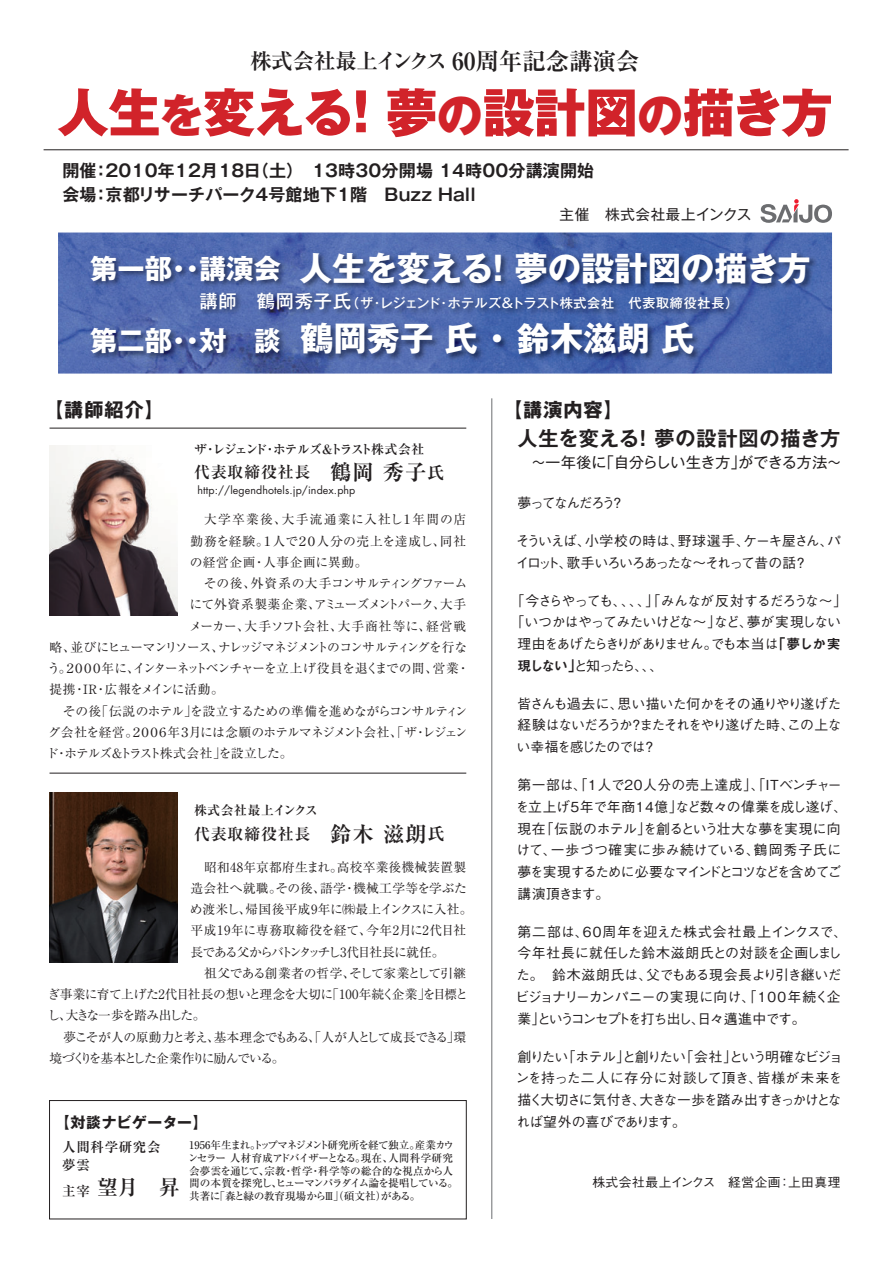
<style>
.page{position:relative;width:893px;height:1263px;background:#fff}
.page>*{position:absolute;margin:0;border:0;box-sizing:border-box;transform-origin:0 0}
.t1{font:52.05px "Gothic MB101 Pro Heavy 90 pv RKSJ H";letter-spacing:-.03em;color:#d1232a}
.t2{font:33.3px "Gothic MB101 Pro Bold 90 pv RKSJ H";color:#fff}
.t3{font:21.45px "Ryumin Pro Bold 90 pv RKSJ H";letter-spacing:-.01em;color:#231f20}
.t4{font:20.7px "Ryumin Pro Bold 90 pv RKSJ H";color:#231f20}
.t5{font:20.25px "Gothic MB101 Pro De Bold 90 pv RKSJ H";letter-spacing:.04em;color:#231f20}
.t6{font:19.2px "Gothic MB101 Pro Bold 90 pv RKSJ H";letter-spacing:.05em;color:#231f20}
.t7{font:16.95px/23.4px "Gothic MB101 Pro De Bold 90 pv RKSJ H";letter-spacing:.01em;color:#231f20}
.t8{font:15.9px "Ryumin Pro Bold 90 pv RKSJ H";letter-spacing:.05em;color:#231f20}
.t9{font:14.85px "Gothic MB101 Pro Regular 90 pv RKSJ H";letter-spacing:-.005em;color:#231f20}
.t10{font:14.85px "Gothic MB101 Pro Bold 90 pv RKSJ H";letter-spacing:.035em;color:#231f20}
.t11{font:14.55px "Gothic MB101 Pro Regular 90 pv RKSJ H";letter-spacing:.045em;color:#231f20}
.t12{font:13.8px/21.8px "Gothic BBB Pro Medium 90 pv RKSJ H";letter-spacing:-.025em;color:#231f20}
.t13{font:13.8px/21.8px "Gothic BBB Pro Medium 90 pv RKSJ H";letter-spacing:-.055em;color:#231f20;text-align:justify}
.t14{font:13.8px/21.8px "Gothic BBB Pro Medium 90 pv RKSJ H";letter-spacing:-.085em;color:#231f20}
.t15{font:13.8px "Gothic BBB Pro Medium 90 pv RKSJ H";letter-spacing:-.1em;color:#231f20}
.t16{font:13.8px "Gothic BBB Pro Medium 90 pv RKSJ H";letter-spacing:-.12em;color:#231f20}
.t17{font:13.5px/18.6px "Ryumin Pro Bold 90 pv RKSJ H";letter-spacing:.05em;color:#231f20}
.t18{font:13.2px "Gothic MB101 Pro Medium 90 pv RKSJ H";letter-spacing:.03em;color:#fff}
.t19{font:12.75px/21.3px "Ryumin Pro Regular 90 pv RKSJ H";letter-spacing:-.045em;color:#231f20;text-align:justify}
.t20{font:12.75px/21.3px "Ryumin Pro Regular 90 pv RKSJ H";letter-spacing:.005em;color:#231f20}
.t21{font:12.75px/21.3px "Ryumin Pro Regular 90 pv RKSJ H";letter-spacing:-.08em;color:#231f20}
.t22{font:12.75px "Ryumin Pro Regular 90 pv RKSJ H";letter-spacing:-.095em;color:#231f20}
.t23{font:12.75px "Ryumin Pro Regular 90 pv RKSJ H";letter-spacing:-.09em;color:#231f20}
.t24{font:12.75px "Ryumin Pro Regular 90 pv RKSJ H";letter-spacing:-.1em;color:#231f20}
.t25{font:12.75px "Ryumin Pro Regular 90 pv RKSJ H";letter-spacing:-.065em;color:#231f20}
.t26{font:12.75px "Ryumin Pro Regular 90 pv RKSJ H";letter-spacing:.045em;color:#231f20}
.t27{font:12.75px "Ryumin Pro Regular 90 pv RKSJ H";letter-spacing:-.085em;color:#231f20}
.t28{font:12.75px "Ryumin Pro Bold 90 pv RKSJ H";letter-spacing:-.115em;color:#231f20}
.t29{font:12.75px "Gothic BBB Pro Medium 90 pv RKSJ H";letter-spacing:.04em;color:#231f20}
.t30{font:12.75px "Ryumin Pro Bold 90 pv RKSJ H";letter-spacing:.05em;color:#231f20}
.t31{font:10.65px/12.8px "Ryumin Pro Medium 90 pv RKSJ H";letter-spacing:-.065em;color:#231f20}
.t32{font:10.65px "Futura Std";letter-spacing:.01em;color:#231f20}
.s1{font-size:23.7px}
.s2{font-size:46.05px}
.s3{font-size:27.3px}
.s4{font-size:18.15px}
.s5{font-size:21.3px}
.s6{font-size:16.95px}
.s7{font-size:13.5px}
.s8{font-family:"Midashi Go Pro MB31 90 pv RKSJ H"}
</style>
<div class="page">
<img style="left:58px;top:233px;width:774px;height:141px">
<hr style="left:491px;top:398px;width:1px;height:821px;background:#6c6d70">
<hr style="left:50px;top:428px;width:416px;height:1px;background:#231f20">
<hr style="left:50px;top:773px;width:416px;height:1px;background:#231f20">
<div style="left:49px;top:1100px;width:418px;height:119px;border:1px solid #231f20"></div>
<img style="left:50px;top:445px;width:127px;height:170px">
<img style="left:50px;top:792px;width:127px;height:170px">
<img style="left:87px;top:249px;width:733px;height:119px">
<svg style="left:760px;top:199px;width:72px;height:24px"></svg>
<hr style="left:44px;top:149px;width:804px;height:1px;background:#231f20">
<h3 class="t3" style="left:250px;top:53px;width:391px">株式会社最上インクス <span class="s1">60周年記念講演会</span></h3>
<h1 class="t1" style="left:57px;top:93px;width:777px">人生<span class="s2">を</span>変える！夢<span class="s2">の</span>設計図<span class="s2">の</span>描き方</h1>
<p class="t7" style="left:62px;top:162px;width:533px">開催：2010年12月18日（土）　13時30分開場 14時00分講演開始会場：京都リサーチパーク4号館地下1階　Buzz Hall</p>
<p class="t11" style="left:560px;top:209px;width:193px">主催　株式会社最上インクス</p>
<h2 class="t2" style="left:90px;top:256px;width:722px"><span class="s3">第一部・・講演会</span> 人生を変える！ 夢の設計図の描き方</h2>
<p class="t18" style="left:199px;top:298px;width:540px"><span class="s4">講師　鶴岡秀子氏</span>（ザ･レジェンド･ホテルズ&amp;トラスト株式会社　代表取締役社長）</p>
<h2 class="t2" style="left:90px;top:326px;width:606px"><span class="s3">第二部・・対　談</span> 鶴岡秀子 氏 ・ 鈴木滋朗 氏</h2>
<h3 class="t6" style="left:44px;top:403px;width:121px">【講師紹介】</h3>
<p class="t28" style="left:194px;top:444px;width:232px">ザ･レジェンド･ホテルズ&amp;トラスト株式会社</p>
<p class="t8" style="left:194px;top:466px;width:252px">代表取締役社長 <span class="s5">鶴岡 秀子</span><span class="s6">氏</span></p>
<p class="t32" style="left:197px;top:485px;width:159px">http://legendhotels.jp/index.php</p>
<p class="t19" style="left:190px;top:511px;width:278px;text-indent:14px">大学卒業後、大手流通業に入社し１年間の店勤務を経験。１人で２０人分の売上を達成し、同社の経営企画・人事企画に異動。</p>
<p class="t19" style="left:204px;top:574px;width:265px">その後、外資系の大手コンサルティングファーム</p>
<p class="t25" style="left:190px;top:600px;width:278px">にて外資系製薬企業、アミューズメントパーク、大手</p>
<p class="t26" style="left:189px;top:621px;width:279px">メーカー、大手ソフト会社、大手商社等に、経営戦</p>
<p class="t22" style="left:50px;top:642px;width:419px">略、並びにヒューマンリソース、ナレッジマネジメントのコンサルティングを行な</p>
<p class="t23" style="left:48px;top:664px;width:423px">う。２０００年に、インターネットベンチャーを立上げ役員を退くまでの間、営業・</p>
<p class="t22" style="left:50px;top:685px;width:176px">提携・ＩＲ・広報をメインに活動。</p>
<p class="t19" style="left:63px;top:702px;width:406px">その後「伝説のホテル」を設立するための準備を進めながらコンサルティン</p>
<p class="t24" style="left:48px;top:727px;width:421px">グ会社を経営。２００６年３月には念願のホテルマネジメント会社、「ザ・レジェン</p>
<p class="t27" style="left:46px;top:749px;width:248px">ド・ホテルズ＆トラスト株式会社」を設立した。</p>
<p class="t30" style="left:194px;top:805px;width:125px">株式会社最上インクス</p>
<p class="t8" style="left:194px;top:828px;width:252px">代表取締役社長 <span class="s5">鈴木 滋朗</span><span class="s6">氏</span></p>
<p class="t20" style="left:190px;top:858px;width:284px;text-indent:14px">昭和48年京都府生まれ。高校卒業後機械装置製造会社へ就職。その後、語学・機械工学等を学ぶため渡米し、帰国後平成9年に㈱最上インクスに入社。平成19年に専務取締役を経て、今年2月に2代目社長である父からバトンタッチし3代目社長に就任。</p>
<p class="t19" style="left:47px;top:964px;width:422px;text-align:left;text-indent:157px">祖父である創業者の哲学、そして家業として引継ぎ事業に育て上げた2代目社長の想いと理念を大切に「100年続く企業」を目標とし、大きな一歩を踏み出した。</p>
<p class="t21" style="left:50px;top:1028px;width:418px;text-indent:14px">夢こそが人の原動力と考え、基本理念でもある、「人が人として成長できる」環境づくりを基本とした企業作りに励んでいる。</p>
<p class="t10" style="left:55px;top:1117px;width:154px">【対談ナビゲーター】</p>
<p class="t17" style="left:62px;top:1139px;width:100px">人間科学研究会夢雲</p>
<h3 class="t4" style="left:62px;top:1180px;width:119px"><span class="s7">主宰</span>望月　昇</h3>
<p class="t31" style="left:188px;top:1140px;width:272px">1956年生まれ。トップマネジメント研究所を経て独立。産業カウンセラー 人材育成アドバイザーとなる。現在、人間科学研究会夢雲を通じて、宗教・哲学・科学等の総合的な視点から人間の本質を探究し、ヒューマンパラダイム論を提唱している。共著に「森と緑の教育現場からⅢ」（碩文社）がある。</p>
<h3 class="t6" style="left:503px;top:403px;width:121px">【講演内容】</h3>
<h3 class="t5" style="left:517px;top:431px;width:324px">人生を変える！ 夢の設計図の描き方</h3>
<p class="t9" style="left:531px;top:457px;width:312px">～一年後に「自分らしい生き方」ができる方法～</p>
<p class="t16" style="left:517px;top:498px;width:109px">夢ってなんだろう？</p>
<p class="t14" style="left:516px;top:532px;width:326px">そういえば、小学校の時は、野球選手、ケーキ屋さん、パイロット、歌手いろいろあったな～それって昔の話？</p>
<p class="t13" style="left:510px;top:591px;width:338px">「今さらやっても、、、、」「みんなが反対するだろうな～」</p>
<p class="t13" style="left:510px;top:613px;width:332px">「いつかはやってみたいけどな～」など、夢が実現しない</p>
<p class="t15" style="left:517px;top:639px;width:325px">理由をあげたらきりがありません。でも本当は<span class="s8">「夢しか実</span></p>
<p class="t13" style="left:517px;top:657px;width:147px"><span class="s8">現しない」</span>と知ったら、、、</p>
<p class="t13" style="left:516px;top:694px;width:327px">皆さんも過去に、思い描いた何かをその通りやり遂げた経験はないだろうか？またそれをやり遂げた時、この上ない幸福を感じたのでは？</p>
<p class="t12" style="left:515px;top:776px;width:334px">第一部は、「1人で20人分の売上達成」、「ITベンチャーを立上げ5年で年商14億」など数々の偉業を成し遂げ、現在「伝説のホテル」を創るという壮大な夢を実現に向けて、一歩づつ確実に歩み続けている、鶴岡秀子氏に夢を実現するために必要なマインドとコツなどを含めてご講演頂きます。</p>
<p class="t12" style="left:515px;top:923px;width:333px">第二部は、60周年を迎えた株式会社最上インクスで、今年社長に就任した鈴木滋朗氏との対談を企画しました。　鈴木滋朗氏は、父でもある現会長より引き継いだビジョナリーカンパニーの実現に向け、「100年続く企業」というコンセプトを打ち出し、日々邁進中です。</p>
<p class="t13" style="left:515px;top:1047px;width:329px">創りたい「ホテル」と創りたい「会社」という明確なビジョンを持った二人に存分に対談して頂き、皆様が未来を描く大切さに気付き、大きな一歩を踏み出すきっかけとなれば望外の喜びであります。</p>
<p class="t29" style="left:592px;top:1177px;width:250px">株式会社最上インクス　経営企画：上田真理</p>
</div>
